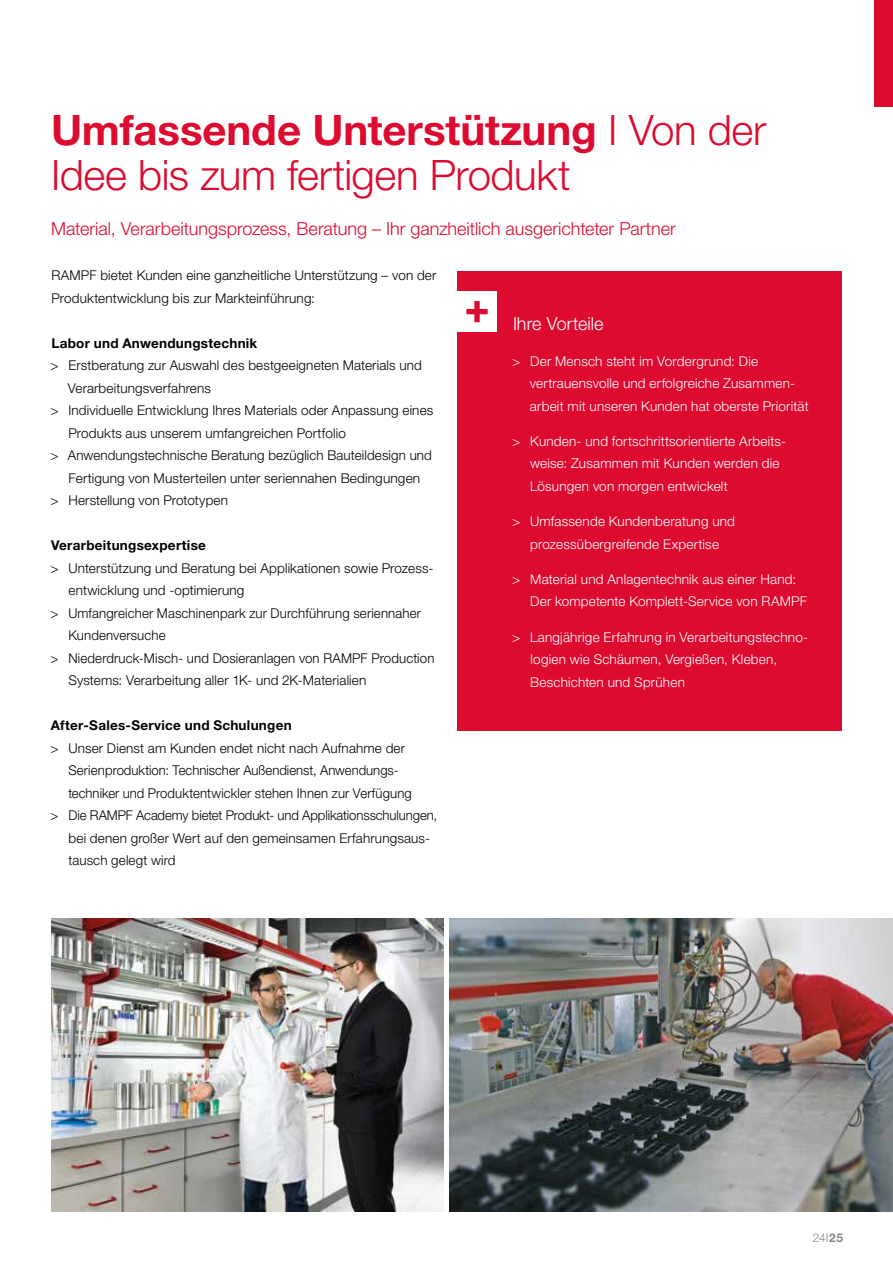
<style>
.page{position:relative;width:893px;height:1263px;background:#fff}
.page>*{position:absolute;margin:0;border:0;box-sizing:border-box;transform-origin:0 0}
.t1{font:300 42px/45px "Helvetica Neue LT Pro";letter-spacing:-.01em;color:#dd0b2f}
.t2{font:300 18px "Helvetica Neue LT Pro";color:#dd0b2f}
.t3{font:300 18px "Helvetica Neue LT Pro";color:#fff}
.t4{font:300 13.5px/22.5px "Helvetica Neue LT Pro";letter-spacing:.01em;color:#000}
.t5{font:300 13.5px/22.5px "Helvetica Neue LT Pro";letter-spacing:.015em;color:#fff}
.t6{font:700 13.5px "Helvetica Neue LT Pro";letter-spacing:.02em;color:#000}
.t7{font:300 12px "Helvetica Neue LT Pro";color:#878787}
.s1{font-weight:700}
</style>
<div class="page">
<img style="left:51px;top:918px;width:393px;height:294px">
<img style="left:449px;top:918px;width:444px;height:294px">
<div style="left:874px;top:0;width:19px;height:106px;background:#dd0b2f"></div>
<div style="left:457px;top:271px;width:385px;height:459px;background:#dd0b2f"></div>
<div style="left:457px;top:292px;width:40px;height:40px;background:#fff"></div>
<svg style="left:466px;top:301px;width:22px;height:21px"></svg>
<h1 class="t1" style="left:51px;top:107px;width:717px"><span class="s1">Umfassende Unterstützung</span> I Von der<br>Idee bis zum fertigen Produkt</h1>
<h2 class="t2" style="left:51px;top:218px;width:626px">Material, Verarbeitungsprozess, Beratung – Ihr ganzheitlich ausgerichteter Partner</h2>
<p class="t4" style="left:51px;top:264px;width:387px">RAMPF bietet Kunden eine ganzheitliche Unterstützung – von der<br>Produktentwicklung bis zur Markteinführung:</p>
<p class="t6" style="left:51px;top:335px;width:207px">Labor und Anwendungstechnik</p>
<p class="t4" style="left:50px;top:354px;width:373px">&gt; Erstberatung zur Auswahl des bestgeeigneten Materials und</p>
<p class="t4" style="left:68px;top:377px;width:145px">Verarbeitungsverfahrens</p>
<p class="t4" style="left:50px;top:399px;width:384px">&gt; Individuelle Entwicklung Ihres Materials oder Anpassung eines</p>
<p class="t4" style="left:68px;top:422px;width:279px">Produkts aus unserem umfangreichen Portfolio</p>
<p class="t4" style="left:50px;top:444px;width:383px">&gt; Anwendungstechnische Beratung bezüglich Bauteildesign und</p>
<p class="t4" style="left:68px;top:466px;width:353px">Fertigung von Musterteilen unter seriennahen Bedingungen</p>
<p class="t4" style="left:50px;top:489px;width:179px">&gt; Herstellung von Prototypen</p>
<p class="t6" style="left:51px;top:537px;width:156px">Verarbeitungsexpertise</p>
<p class="t4" style="left:50px;top:556px;width:385px">&gt; Unterstützung und Beratung bei Applikationen sowie Prozess-</p>
<p class="t4" style="left:69px;top:579px;width:177px">entwicklung und -optimierung</p>
<p class="t4" style="left:50px;top:601px;width:372px">&gt; Umfangreicher Maschinenpark zur Durchführung seriennaher</p>
<p class="t4" style="left:68px;top:624px;width:99px">Kundenversuche</p>
<p class="t4" style="left:50px;top:646px;width:385px">&gt; Niederdruck-Misch- und Dosieranlagen von RAMPF Production</p>
<p class="t4" style="left:68px;top:669px;width:299px">Systems: Verarbeitung aller 1K- und 2K-Materialien</p>
<p class="t6" style="left:51px;top:717px;width:242px">After-Sales-Service und Schulungen</p>
<p class="t4" style="left:50px;top:736px;width:356px">&gt; Unser Dienst am Kunden endet nicht nach Aufnahme der</p>
<p class="t4" style="left:68px;top:759px;width:332px">Serienproduktion: Technischer Außendienst, Anwendungs-</p>
<p class="t4" style="left:68px;top:781px;width:345px">techniker und Produktentwickler stehen Ihnen zur Verfügung</p>
<p class="t4" style="left:50px;top:804px;width:388px">&gt; Die RAMPF Academy bietet Produkt- und Applikationsschulungen,</p>
<p class="t4" style="left:69px;top:826px;width:363px">bei denen großer Wert auf den gemeinsamen Erfahrungsaus-</p>
<p class="t4" style="left:68px;top:849px;width:109px">tausch gelegt wird</p>
<h2 class="t3" style="left:513px;top:313px;width:92px">Ihre Vorteile</h2>
<p class="t5" style="left:530px;top:349px;width:280px;text-indent:-18px">&gt; Der Mensch steht im Vordergrund: Die vertrauensvolle und erfolgreiche Zusammen&shy;arbeit mit unseren Kunden hat oberste Priorität</p>
<p class="t5" style="left:530px;top:429px;width:258px;text-indent:-18px">&gt; Kunden- und fortschrittsorientierte Arbeits&shy;weise: Zusammen mit Kunden werden die<br>Lösungen von morgen entwickelt</p>
<p class="t5" style="left:512px;top:510px;width:224px;text-align:center">&gt; Umfassende Kundenberatung und prozessübergreifende Expertise</p>
<p class="t5" style="left:530px;top:567px;width:278px;text-indent:-18px">&gt; Material und Anlagentechnik aus einer Hand:<br>Der kompetente Komplett-Service von RAMPF</p>
<p class="t5" style="left:530px;top:625px;width:279px;text-indent:-18px">&gt; Langjährige Erfahrung in Verarbeitungstechno&shy;logien wie Schäumen, Vergießen, Kleben,<br>Beschichten und Sprühen</p>
<p class="t7" style="left:813px;top:1230px;width:32px">24I<span class="s1">25</span></p>
</div>
